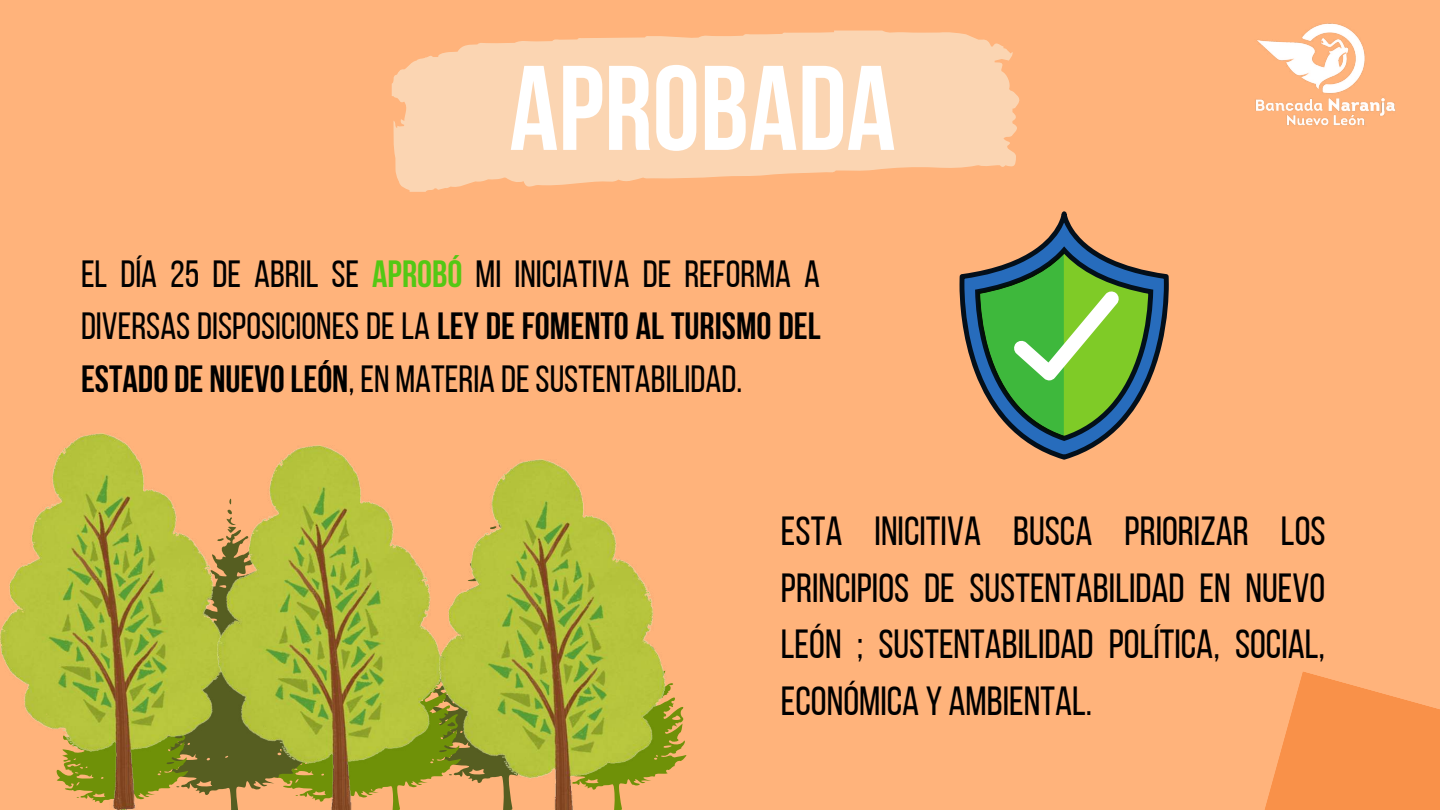
<style>
.page{position:relative;width:1440px;height:810px;background:#ffb37b}
.page>*{position:absolute;margin:0;border:0;box-sizing:border-box;transform-origin:0 0}
.t1{font:700 120.1px "Bebas Neue";color:#fff}
.t2{font:40.6px/56.4px "Bebas Neue";color:#000;text-align:justify}
.t3{font:37.8px/52.5px "Bebas Neue";color:#000;text-align:justify}
.s1{font-weight:700;color:#53c814}
.s2{font-weight:700}
</style>
<div class="page">
<img style="left:1255px;top:23px;width:141px;height:103px">
<svg style="left:675px;top:707px;width:12px;height:57px"></svg>
<img style="left:0;top:433px;width:217px;height:377px">
<img style="left:217px;top:445px;width:223px;height:365px">
<img style="left:440px;top:460px;width:235px;height:350px">
<svg style="left:1265px;top:672px;width:175px;height:138px"></svg>
<svg style="left:392px;top:31px;width:628px;height:161px;fill:#fbd5b2"></svg>
<svg style="left:960px;top:211px;width:209px;height:249px"></svg>
<svg style="left:975px;top:246px;width:178px;height:195px;background:#699f5a"></svg>
<h1 class="t1" style="left:509px;top:60px;width:388px">APROBADA</h1>
<p class="t3" style="left:81px;top:251px;width:741px">EL DÍA 25 DE ABRIL SE <span class="s1">APROBÓ</span> MI INICIATIVA DE REFORMA A DIVERSAS DISPOSICIONES DE LA <span class="s2">LEY DE FOMENTO AL TURISMO DEL ESTADO DE NUEVOLEÓN</span>, EN MATERIA DESUSTENTABILIDAD.</p>
<p class="t2" style="left:781px;top:507px;width:546px">ESTA INICITIVA BUSCA PRIORIZAR LOS PRINCIPIOS DE SUSTENTABILIDAD EN NUEVO LEÓN ; SUSTENTABILIDAD POLÍTICA, SOCIAL, ECONÓMICA Y AMBIENTAL.</p>
</div>
